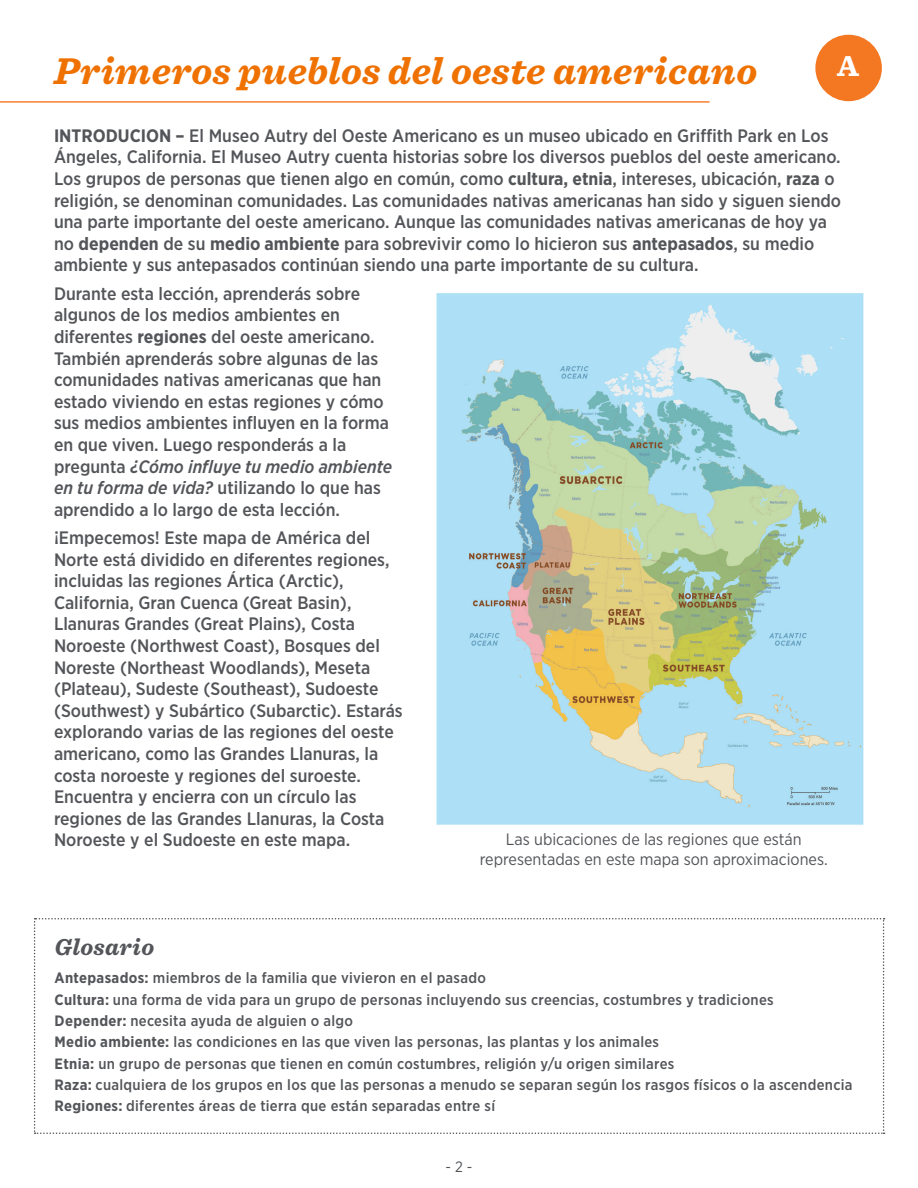
<style>
.page{position:relative;width:918px;height:1188px;background:#fff}
.page>*{position:absolute;margin:0;border:0;box-sizing:border-box;transform-origin:0 0}
.t1{font:italic 700 39px "Sentinel";letter-spacing:.01em;color:#ef7100}
._1_1_Header{font:700 30px "Sentinel";color:#fff}
._1_1_Header-2{font:italic 700 24px "Sentinel";letter-spacing:.015em;color:#535559}
.t2{font:500 18px/21.6px "Gotham Narrow";color:#535559}
.t3{font:16.5px/19.8px "Gotham Narrow";color:#535559;text-align:center}
._1_1_Header-3{font:500 15px "Gotham Narrow";letter-spacing:.02em;color:#535559}
.t4{font:15px "Gotham Narrow";color:#535559}
.s1{font-weight:700}
.s2{font-style:italic}
</style>
<div class="page">
<svg style="left:0;top:101px;width:710px;height:2px"></svg>
<svg style="left:34px;top:918px;width:851px;height:216px"></svg>
<img style="left:436px;top:293px;width:428px;height:532px">
<div style="left:815px;top:35px;width:67px;height:66px;background:#f47721;border-radius:50%"></div>
<h1 class="t1" style="left:54px;top:40px;width:705px">Primeros pueblos del oeste americano</h1>
<p class="_1_1_Header" style="left:837px;top:43px;width:24px">A</p>
<p class="t2" style="left:54px;top:124px;width:789px"><span class="s1">INTRODUCION –</span> El Museo Autry del Oeste Americano es un museo ubicado en Griffith Park en Los Ángeles, California. El Museo Autry cuenta historias sobre los diversos pueblos del oeste americano.<br>Los grupos de personas que tienen algo en común, como <span class="s1">cultura, etnia</span>, intereses, ubicación, <span class="s1">raza</span> o religión, se denominan comunidades. Las comunidades nativas americanas han sido y siguen siendo una parte importante del oeste americano. Aunque las comunidades nativas americanas de hoy ya no <span class="s1">dependen</span> de su <span class="s1">medio ambiente</span> para sobrevivir como lo hicieron sus <span class="s1">antepasados</span>, su medio ambiente y sus antepasados continúan siendo una parte importante de su cultura.</p>
<p class="t2" style="left:54px;top:282px;width:340px">Durante esta lección, aprenderás sobre algunos de los medios ambientes en diferentes <span class="s1">regiones</span> del oeste americano.<br>También aprenderás sobre algunas de las comunidades nativas americanas que han estado viviendo en estas regiones y cómo sus medios ambientes influyen en la forma en que viven. Luego responderás a la pregunta <span class="s2">¿Cómo influye tu medio ambiente en tu forma de vida?</span> utilizando lo que has aprendido a lo largo de esta lección.</p>
<p class="t2" style="left:54px;top:527px;width:350px">¡Empecemos! Este mapa de América del Norte está dividido en diferentes regiones, incluidas las regiones Ártica (Arctic), California, Gran Cuenca (Great Basin), Llanuras Grandes (Great Plains), Costa Noroeste (Northwest Coast), Bosques del Noreste (Northeast Woodlands), Meseta (Plateau), Sudeste (Southeast), Sudoeste (Southwest) y Subártico (Subarctic). Estarás explorando varias de las regiones del oeste americano, como las Grandes Llanuras, la costa noroeste y regiones del suroeste.<br>Encuentra y encierra con un círculo las regiones de las Grandes Llanuras, la Costa Noroeste y el Sudoeste en este mapa.</p>
<p class="t3" style="left:480px;top:829px;width:349px">Las ubicaciones de las regiones que están representadas en este mapa son aproximaciones.</p>
<p class="_1_1_Header-2" style="left:55px;top:928px;width:101px">Glosario</p>
<p class="_1_1_Header-3" style="left:55px;top:968px;width:433px"><span class="s1">Antepasados:</span> miembros de la familia que vivieron en el pasado</p>
<p class="_1_1_Header-3" style="left:55px;top:990px;width:721px"><span class="s1">Cultura:</span> una forma de vida para un grupo de personas incluyendo sus creencias, costumbres y tradiciones</p>
<p class="_1_1_Header-3" style="left:55px;top:1011px;width:300px"><span class="s1">Depender:</span> necesita ayuda de alguien o algo</p>
<p class="_1_1_Header-3" style="left:55px;top:1032px;width:606px"><span class="s1">Medio ambiente:</span> las condiciones en las que viven las personas, las plantas y los animales</p>
<p class="_1_1_Header-3" style="left:55px;top:1054px;width:621px"><span class="s1">Etnia:</span> un grupo de personas que tienen en común costumbres, religión y/u origen similares</p>
<p class="_1_1_Header-3" style="left:55px;top:1075px;width:799px"><span class="s1">Raza:</span> cualquiera de los grupos en los que las personas a menudo se separan según los rasgos físicos o la ascendencia</p>
<p class="_1_1_Header-3" style="left:55px;top:1097px;width:442px"><span class="s1">Regiones:</span> diferentes áreas de tierra que están separadas entre sí</p>
<p class="t4" style="left:446px;top:1157px;width:28px">- 2 -</p>
</div>
